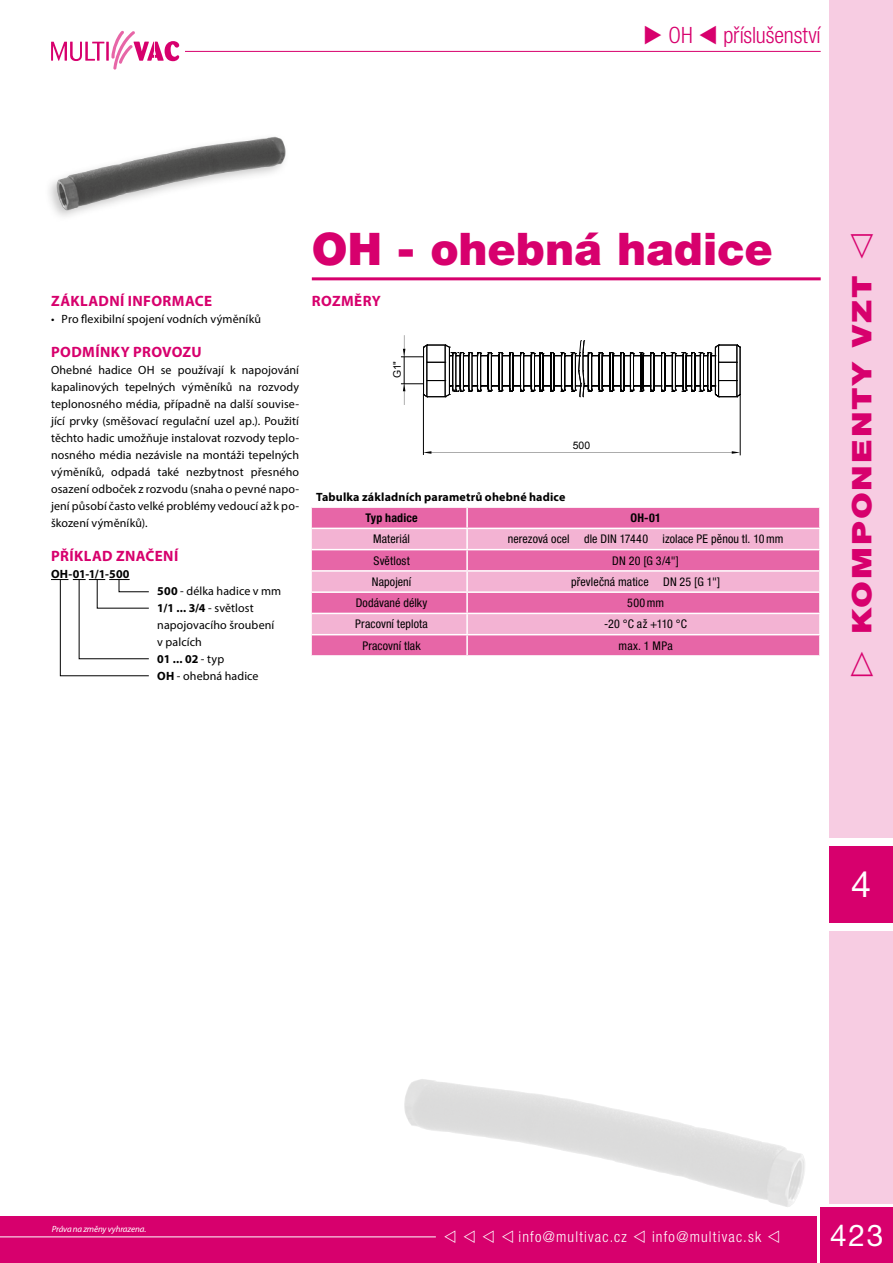
<style>
.page{position:relative;width:893px;height:1263px;background:#fff}
.page>*{position:absolute;margin:0;border:0;box-sizing:border-box;transform-origin:0 0}
.t1{font:900 45px "Helvetica Neue LT Pro";color:#d7006d}
.t2{font:36px "Helvetica Neue LT Pro";color:#fff}
.t3{font:30px "Helvetica Neue LT Pro";color:#fff}
.t4{font:900 27px "Helvetica Neue LT Pro";letter-spacing:.055em;color:#d7006d;scale:1.25 1}
.t5{font:300 condensed 22.5px "Helvetica Neue LT Pro";letter-spacing:-.005em;color:#d7006d}
.t6{font:700 15px "Myriad Pro";letter-spacing:.025em;color:#d7006d}
.t7{font:300 condensed 15px "Helvetica Neue LT Pro";letter-spacing:.08em;color:#fff}
.t8{font:12px/17px "Myriad Pro";letter-spacing:.01em;color:#000;text-align:justify}
.t9{font:condensed 12px "Helvetica Neue LT Pro";letter-spacing:.01em;color:#000}
.t10{font:700 12px "Myriad Pro";letter-spacing:.015em;color:#000}
.t11{font:700 condensed 12px "Helvetica Neue LT Pro";letter-spacing:.015em;color:#000}
.t12{font:10.35px "Arial";color:#000}
.t13{font:italic 9px "Myriad Pro";letter-spacing:-.015em;color:#fff}
.s1{font-weight:700}
</style>
<div class="page">
<div style="left:829px;top:931px;width:64px;height:272px;background:#f7cce2"></div>
<div style="left:821px;top:1208px;width:72px;height:55px;background:#d7006d"></div>
<div style="left:0;top:1216px;width:816px;height:47px;background:#d7006d"></div>
<div style="left:829px;top:0;width:64px;height:838px;background:#f7cce2"></div>
<hr style="left:0;top:1236px;width:436px;height:1px;background:#fff">
<hr style="left:92px;top:51px;width:729px;height:1px;background:#d7006d">
<div style="left:46px;top:30px;width:138px;height:40px;background:#fff"></div>
<svg style="left:51px;top:42px;width:53px;height:19px"></svg>
<hr style="left:106px;top:42px;width:3px;height:19px;background:#d7006d">
<svg style="left:111px;top:31px;width:68px;height:39px"></svg>
<div style="left:829px;top:846px;width:64px;height:77px;background:#d7006d"></div>
<hr style="left:423px;top:393px;width:1px;height:62px;background:#000">
<hr style="left:740px;top:394px;width:1px;height:61px;background:#000">
<svg style="left:423px;top:451px;width:317px;height:3px"></svg>
<svg style="left:401px;top:335px;width:340px;height:70px"></svg>
<img style="left:51px;top:136px;width:235px;height:81px">
<svg style="left:51px;top:579px;width:98px;height:97px"></svg>
<img style="left:404px;top:1079px;width:401px;height:128px">
<hr style="left:312px;top:277px;width:509px;height:3px;background:#d7006d">
<svg style="left:312px;top:507px;width:508px;height:148px;background:#ec8abb"></svg>
<hr style="left:312px;top:591px;width:155px;height:2px;background:#fff">
<hr style="left:466px;top:593px;width:2px;height:20px;background:#fff">
<hr style="left:819px;top:593px;width:2px;height:20px;background:#fff">
<hr style="left:312px;top:613px;width:155px;height:1px;background:#fff">
<hr style="left:466px;top:614px;width:2px;height:20px;background:#fff">
<hr style="left:819px;top:614px;width:2px;height:20px;background:#fff">
<hr style="left:312px;top:634px;width:155px;height:1px;background:#fff">
<hr style="left:466px;top:635px;width:2px;height:20px;background:#fff">
<hr style="left:819px;top:635px;width:2px;height:20px;background:#fff">
<hr style="left:467px;top:506px;width:354px;height:2px;background:#fff">
<hr style="left:466px;top:508px;width:2px;height:20px;background:#fff">
<hr style="left:819px;top:508px;width:2px;height:20px;background:#fff">
<hr style="left:467px;top:528px;width:354px;height:1px;background:#fff">
<hr style="left:467px;top:570px;width:354px;height:2px;background:#fff">
<hr style="left:467px;top:591px;width:354px;height:2px;background:#fff">
<hr style="left:467px;top:613px;width:354px;height:1px;background:#fff">
<hr style="left:467px;top:634px;width:354px;height:1px;background:#fff">
<h3 class="t5" style="left:643px;top:22px;width:179px">◆ OH ▼ příslušenství</h3>
<p class="t6" style="left:51px;top:291px;width:162px">Základní informace</p>
<p class="t8" style="left:51px;top:310px;width:212px">• Pro flexibilní spojení vodních výměníků</p>
<p class="t6" style="left:51px;top:342px;width:20px">PODMÍNK</p>
<p class="t6" style="left:121px;top:342px;width:82px">Y PROVOZU</p>
<p class="t8" style="left:51px;top:361px;width:250px">Ohebné hadice OH se používají k napojování kapalinových tepelných výměníků na rozvody teplonosného média, případně na další souvise&shy;jící prvky (směšovací regulační uzel ap.). Použití těchto hadic umožňuje instalovat rozvody teplo&shy;nosného média nezávisle na montáži tepelných výměníků, odpadá také nezbytnost přesného osazení odboček z rozvodu (snaha o pevné napo&shy;jení působí často velké problémy vedoucí až k po&shy;škození výměníků).</p>
<p class="t6" style="left:51px;top:546px;width:28px">PŘÍKLAD</p>
<p class="t6" style="left:116px;top:546px;width:48px">ZNAČENÍ</p>
<p class="t10" style="left:51px;top:566px;width:80px">OH-01-1/1-500</p>
<p class="t8" style="left:157px;top:583px;width:125px;text-align:left"><span class="s1">500</span> - délka hadice v mm<br><span class="s1">1/1 ... 3/4</span> - světlost napojovacího šroubení v palcích<br><span class="s1">01 ... 02</span> - typ<br><span class="s1">OH</span> - ohebná hadice</p>
<h1 class="t1" style="left:312px;top:222px;width:462px">OH - ohebná hadice</h1>
<p class="t6" style="left:312px;top:291px;width:70px">Rozměry</p>
<p class="t12" style="left:391px;top:378px;width:19px;rotate:-90deg">G1"</p>
<p class="t12" style="left:573px;top:439px;width:19px">500</p>
<p class="t10" style="left:316px;top:489px;width:251px">Tabulka základních parametrů ohebné hadice</p>
<p class="t11" style="left:365px;top:510px;width:54px">Typ hadice</p>
<p class="t11" style="left:630px;top:510px;width:32px">OH-01</p>
<p class="t9" style="left:373px;top:532px;width:38px">Materiál</p>
<p class="t9" style="left:508px;top:532px;width:277px">nerezová ocel dle DIN 17440 izolace PE pěnou tl. 10mm</p>
<p class="t9" style="left:373px;top:553px;width:38px">Světlost</p>
<p class="t9" style="left:612px;top:553px;width:68px">DN 20 [G 3/4"]</p>
<p class="t9" style="left:372px;top:575px;width:41px">Napojení</p>
<p class="t9" style="left:571px;top:575px;width:151px">převlečná matice DN 25 [G 1"]</p>
<p class="t9" style="left:356px;top:596px;width:73px">Dodávané délky</p>
<p class="t9" style="left:627px;top:596px;width:38px">500mm</p>
<p class="t9" style="left:355px;top:617px;width:74px">Pracovní teplota</p>
<p class="t9" style="left:604px;top:617px;width:84px">-20 °C až +110 °C</p>
<p class="t9" style="left:362px;top:638px;width:60px">Pracovní tlak</p>
<p class="t9" style="left:619px;top:638px;width:55px">max. 1 MPa</p>
<h3 class="t4" style="left:846px;top:634px;width:324px;rotate:-90deg">komponenty vzt ❖</h3>
<h2 class="t2" style="left:851px;top:863px;width:22px">4</h2>
<p class="t13" style="left:52px;top:1224px;width:96px">Práva na změny vyhrazena.</p>
<p class="t7" style="left:443px;top:1228px;width:338px">❖ ❖ ❖ ❖ info@multivac.cz ❖ info@multivac.sk ❖</p>
<h3 class="t3" style="left:830px;top:1217px;width:55px">423</h3>
</div>
